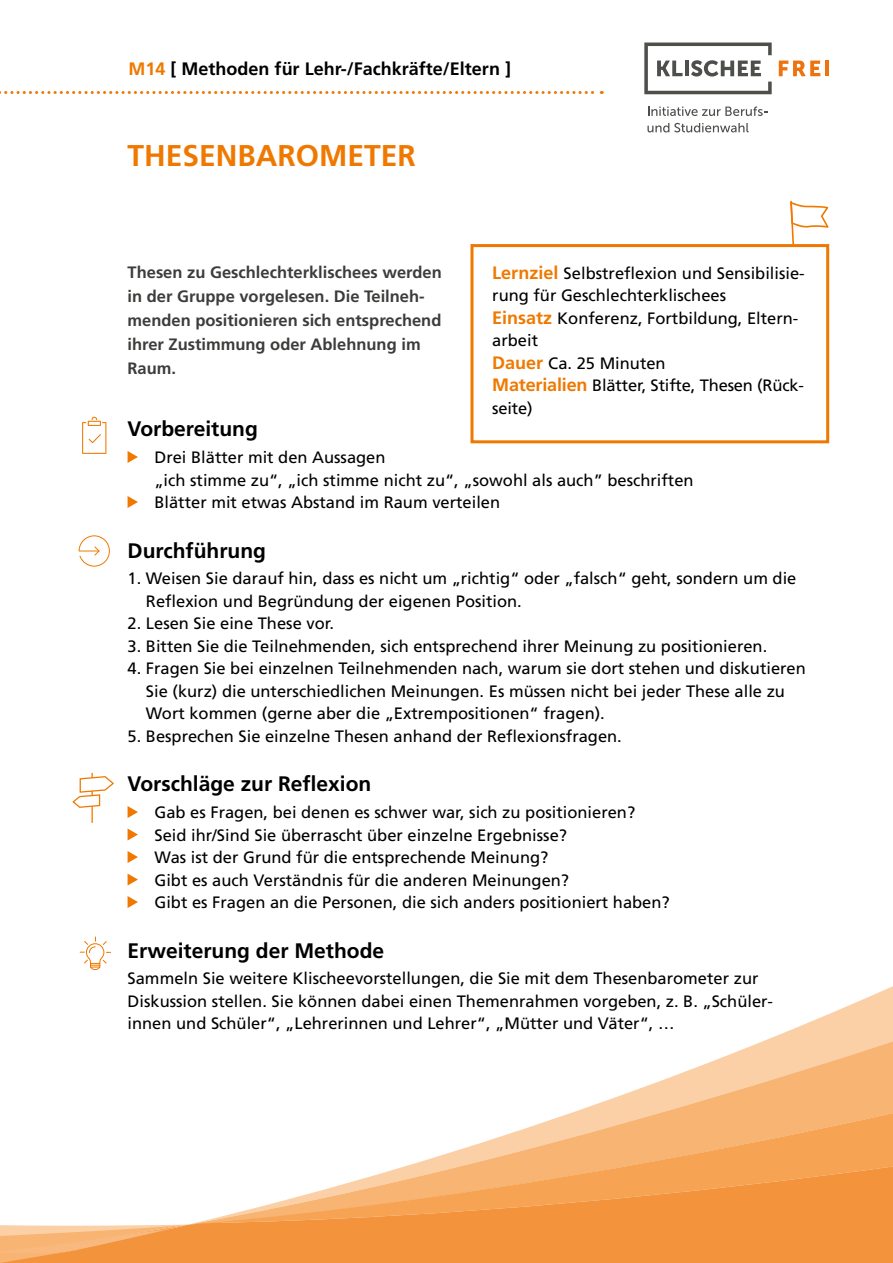
<style>
.page{position:relative;width:893px;height:1263px;background:#fff}
.page>*{position:absolute;margin:0;border:0;box-sizing:border-box;transform-origin:0 0}
.H1_Überschrift{font:700 30px "Frutiger LT Std";color:#ef7900}
.H2_Sub-Überschrift_i{font:700 21px "Frutiger LT Std";color:#000}
.Rubriktitel{font:700 18px "Frutiger LT Std";color:#000}
.P_Absatz{font:16.5px/22.5px "Frutiger LT Std";color:#000}
.Vortext_Beschreibung{font:700 16.5px/24px "Frutiger LT Std";color:#3c3c3b}
.s1{color:#ef7900}
.s2{font-weight:700;font-size:18px;color:#ef7900}
</style>
<div class="page">
<div style="left:470px;top:244px;width:359px;height:199px;border:3px solid #ef7900"></div>
<svg style="left:790px;top:201px;width:38px;height:46px"></svg>
<svg style="left:128px;top:451px;width:10px;height:12px"></svg>
<svg style="left:128px;top:496px;width:10px;height:12px"></svg>
<svg style="left:128px;top:806px;width:10px;height:12px"></svg>
<svg style="left:128px;top:829px;width:10px;height:11px"></svg>
<svg style="left:128px;top:851px;width:10px;height:12px"></svg>
<svg style="left:128px;top:874px;width:10px;height:11px"></svg>
<svg style="left:128px;top:896px;width:10px;height:12px"></svg>
<svg style="left:79px;top:535px;width:31px;height:32px"></svg>
<svg style="left:82px;top:417px;width:24px;height:37px"></svg>
<svg style="left:0;top:91px;width:602px;height:3px"></svg>
<svg style="left:779px;top:61px;width:41px;height:15px"></svg>
<hr style="left:825px;top:61px;width:4px;height:15px;background:#ee730e">
<svg style="left:644px;top:43px;width:128px;height:51px"></svg>
<svg style="left:648px;top:107px;width:120px;height:9px"></svg>
<svg style="left:647px;top:123px;width:102px;height:9px"></svg>
<hr style="left:92px;top:773px;width:1px;height:50px;background:#ef7900">
<svg style="left:72px;top:775px;width:42px;height:33px"></svg>
<svg style="left:80px;top:936px;width:31px;height:34px"></svg>
<svg style="left:633px;top:998px;width:260px;height:93px"></svg>
<svg style="left:0;top:1091px;width:893px;height:172px"></svg>
<h3 class="Rubriktitel" style="left:129px;top:59px;width:384px"><span class="s1">M14</span> [ Methoden für Lehr-/Fachkräfte/Eltern ]</h3>
<h1 class="H1_Überschrift" style="left:128px;top:138px;width:290px">THESENBAROMETER</h1>
<p class="Vortext_Beschreibung" style="left:128px;top:260px;width:316px">Thesen zu Geschlechterklischees werden in der Gruppe vorgelesen. Die Teilneh&shy;menden positionieren sich entsprechend ihrer Zustimmung oder Ablehnung im<br>Raum.</p>
<p class="P_Absatz" style="left:492px;top:262px;width:314px"><span class="s2">Lernziel</span> Selbstreflexion und Sensibilisie&shy;rung für Geschlechterklischees</p>
<p class="P_Absatz" style="left:492px;top:307px;width:308px"><span class="s2">Einsatz</span> Konferenz, Fortbildung, Eltern&shy;arbeit</p>
<p class="P_Absatz" style="left:492px;top:352px;width:313px"><span class="s2">Dauer</span> Ca. 25 Minuten<br><span class="s2">Materialien</span> Blätter, Stifte, Thesen (Rück&shy;seite)</p>
<h3 class="H2_Sub-Überschrift_i" style="left:128px;top:417px;width:132px">Vorbereitung</h3>
<p class="P_Absatz" style="left:154px;top:446px;width:541px">Drei Blätter mit den Aussagen<br>„ich stimme zu“, „ich stimme nicht zu“, „sowohl als auch” beschriften</p>
<p class="P_Absatz" style="left:154px;top:491px;width:347px">Blätter mit etwas Abstand im Raum verteilen</p>
<h3 class="H2_Sub-Überschrift_i" style="left:128px;top:538px;width:140px">Durchführung</h3>
<p class="P_Absatz" style="left:146px;top:567px;width:652px;text-indent:-18px">1. Weisen Sie darauf hin, dass es nicht um „richtig“ oder „falsch“ geht, sondern um die<br>Reflexion und Begründung der eigenen Position.</p>
<p class="P_Absatz" style="left:128px;top:612px;width:208px">2. Lesen Sie eine These vor.</p>
<p class="P_Absatz" style="left:128px;top:635px;width:641px">3. Bitten Sie die Teilnehmenden, sich entsprechend ihrer Meinung zu positionieren.</p>
<p class="P_Absatz" style="left:146px;top:657px;width:661px;text-indent:-18px">4. Fragen Sie bei einzelnen Teilnehmenden nach, warum sie dort stehen und diskutieren<br>Sie (kurz) die unterschiedlichen Meinungen. Es müssen nicht bei jeder These alle zu<br>Wort kommen (gerne aber die „Extrempositionen“ fragen).</p>
<p class="P_Absatz" style="left:128px;top:725px;width:496px">5. Besprechen Sie einzelne Thesen anhand der Reflexionsfragen.</p>
<h3 class="H2_Sub-Überschrift_i" style="left:128px;top:772px;width:245px">Vorschläge zur Reflexion</h3>
<p class="P_Absatz" style="left:154px;top:801px;width:482px">Gab es Fragen, bei denen es schwer war, sich zu positionieren?</p>
<p class="P_Absatz" style="left:154px;top:824px;width:414px">Seid ihr/Sind Sie überrascht über einzelne Ergebnisse?</p>
<p class="P_Absatz" style="left:154px;top:846px;width:395px">Was ist der Grund für die entsprechende Meinung?</p>
<p class="P_Absatz" style="left:154px;top:869px;width:416px">Gibt es auch Verständnis für die anderen Meinungen?</p>
<p class="P_Absatz" style="left:154px;top:891px;width:517px">Gibt es Fragen an die Personen, die sich anders positioniert haben?</p>
<h3 class="H2_Sub-Überschrift_i" style="left:128px;top:938px;width:258px">Erweiterung der Methode</h3>
<p class="P_Absatz" style="left:128px;top:967px;width:647px">Sammeln Sie weitere Klischeevorstellungen, die Sie mit dem Thesenbarometer zur<br>Diskussion stellen. Sie können dabei einen Themenrahmen vorgeben, z. B. „Schüler&shy;innen und Schüler“, „Lehrerinnen und Lehrer“, „Mütter und Väter“, …</p>
</div>
